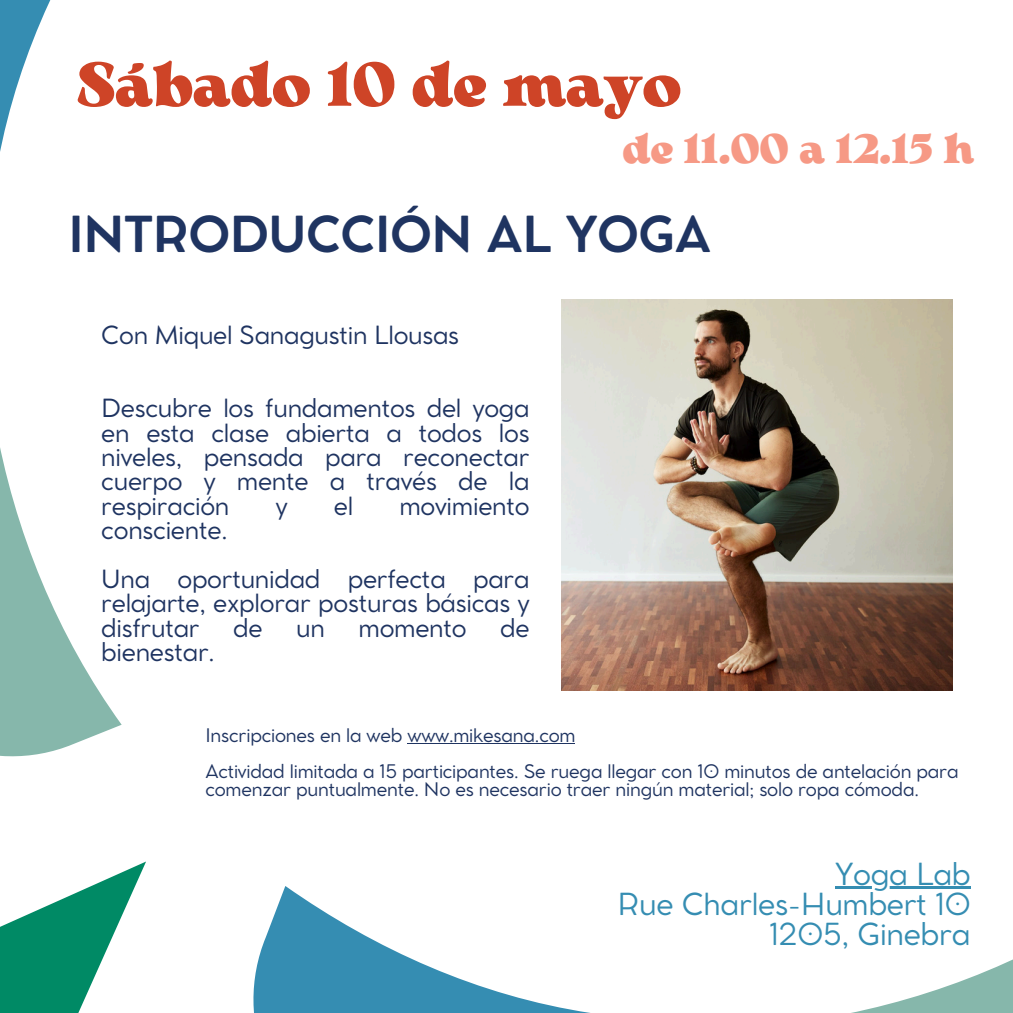
<style>
.page{position:relative;width:1013px;height:1013px;background:#fff}
.page>*{position:absolute;margin:0;border:0;box-sizing:border-box;transform-origin:0 0}
.t1{font:800 61.25px "Arsenica Antiqua";letter-spacing:-.01em;color:#ce4427}
.t2{font:700 48.88px "Cocomat Pro";letter-spacing:-.01em;color:#1f3461}
.t3{font:800 41.25px "Arsenica Antiqua";letter-spacing:-.01em;color:#f69985}
.t4{font:30px/30px "Cocomat Pro";letter-spacing:-.01em;color:#358db2;text-align:right}
.t5{font:24.75px/24.4px "Cocomat Pro";letter-spacing:-.01em;color:#1f3461;text-align:justify}
.t6{font:18.5px/17.8px "Cocomat Pro";letter-spacing:-.01em;color:#1f3461}
</style>
<div class="page">
<svg style="left:0;top:861px;width:146px;height:151px"></svg>
<svg style="left:856px;top:966px;width:156px;height:46px"></svg>
<svg style="left:0;top:448px;width:122px;height:309px"></svg>
<svg style="left:0;top:0;width:51px;height:152px"></svg>
<svg style="left:253px;top:966px;width:331px;height:46px;fill:#358db2"></svg>
<img style="left:561px;top:300px;width:391px;height:390px">
<hr style="left:835px;top:886px;width:135px;height:3px;background:#358db2">
<hr style="left:407px;top:743px;width:168px;height:1px;background:#1f3461">
<h3 class="t1" style="left:75px;top:61px;width:608px">Sábado 10 de mayo</h3>
<p class="t3" style="left:622px;top:133px;width:353px">de 11.00 a 12.15 h</p>
<p class="t2" style="left:69px;top:216px;width:644px">INTRODUCCIÓN AL YOGA</p>
<p class="t5" style="left:101px;top:325px;width:359px">Con Miquel Sanagustin Llousas</p>
<h4 class="t5" style="left:101px;top:398px;width:430px">Descubre los fundamentos del yoga en esta clase abierta a todos los niveles, pensada para reconectar cuerpo y mente a través de la respiración</h4>
<h4 class="t5" style="left:276px;top:495px;width:13px">y</h4>
<h4 class="t5" style="left:334px;top:495px;width:21px">el</h4>
<h4 class="t5" style="left:399px;top:495px;width:132px">movimiento</h4>
<h4 class="t5" style="left:101px;top:520px;width:128px">consciente.</h4>
<h1 class="t5" style="left:101px;top:568px;width:430px">Una oportunidad perfecta para relajarte, explorar posturas básicas y disfrutar</h1>
<h1 class="t5" style="left:233px;top:617px;width:31px">de</h1>
<h1 class="t5" style="left:296px;top:617px;width:30px">un</h1>
<h1 class="t5" style="left:358px;top:617px;width:110px">momento</h1>
<h1 class="t5" style="left:500px;top:617px;width:31px">de</h1>
<h1 class="t5" style="left:101px;top:642px;width:115px">bienestar.</h1>
<h5 class="t6" style="left:205px;top:728px;width:371px">Inscripciones en la web www.mikesana.com</h5>
<h5 class="t6" style="left:205px;top:764px;width:754px">Actividad limitada a 15 participantes. Se ruega llegar con 10 minutos de antelación para comenzar puntualmente. No es necesario traer ningún material; solo ropa cómoda.</h5>
<h2 class="t4" style="left:617px;top:861px;width:354px">Yoga Lab<br>Rue Charles-Humbert 10<br>1205, Ginebra</h2>
</div>
